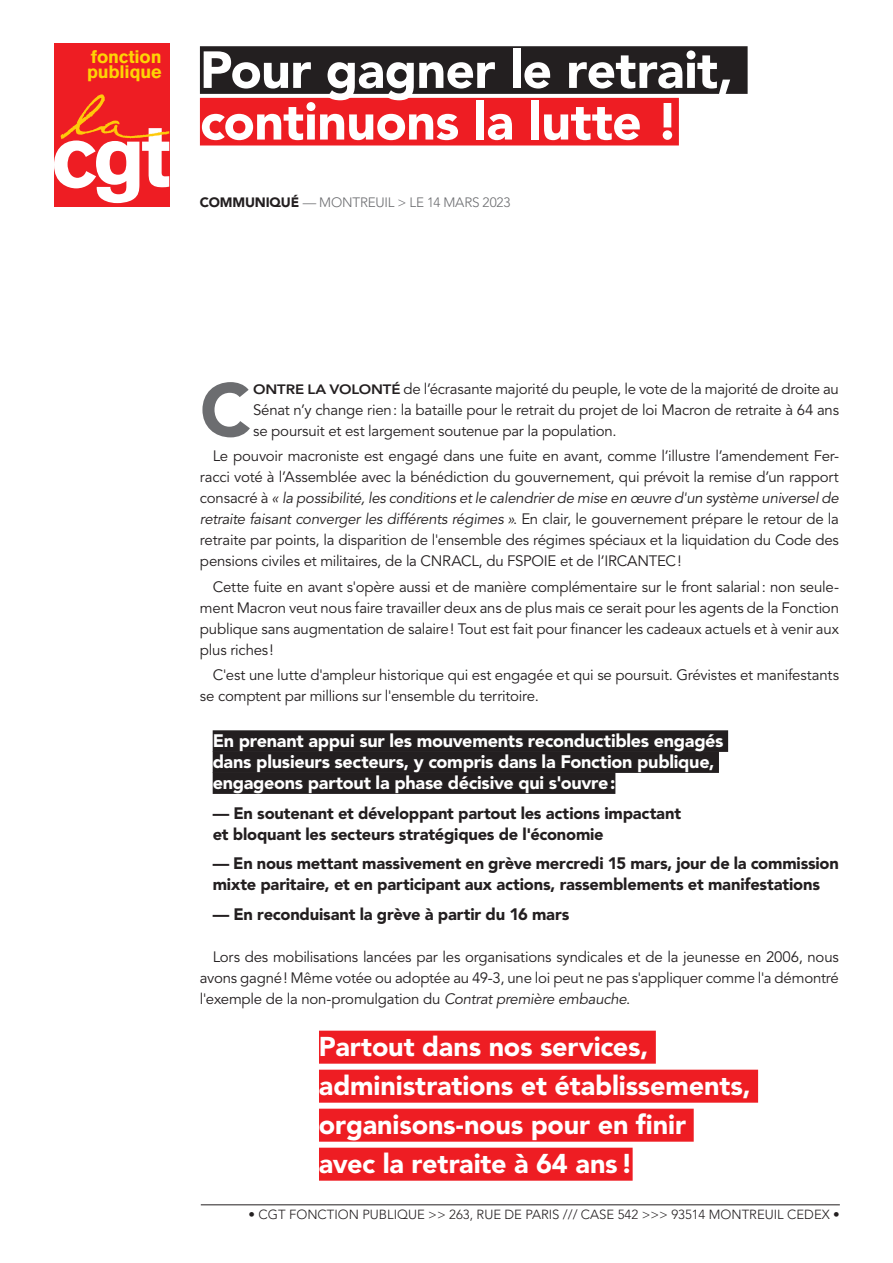
<style>
.page{position:relative;width:893px;height:1263px;background:#fff}
.page>*{position:absolute;margin:0;border:0;box-sizing:border-box;transform-origin:0 0}
.t1{font:900 74.25px "Avenir LT Std";color:#6c6d70}
.t2{font:900 51.6px/51.6px "Avenir LT Std";letter-spacing:-.01em;color:#fff}
.t3{font:900 27px/39px "Avenir LT Std";letter-spacing:-.005em;color:#fff}
.t4{font:900 18px/21px "Avenir LT Std";letter-spacing:-.015em;color:#fff}
.t5{font:700 18px/15px "Akzidenz Grotesk BQ";letter-spacing:-.01em;color:#fed304}
.t6{font:900 16.5px/21px "Avenir LT Std";letter-spacing:-.01em;color:#231f20}
.t7{font:15px/21px "Avenir LT Std";letter-spacing:-.015em;color:#231f20;text-align:justify}
.t8{font:300 13.5px "Avenir LT Std";letter-spacing:-.01em;color:#6c6d70}
.t9{font:300 13.2px "Avenir LT Std";color:#231f20}
.s1{font-weight:900;color:#231f20}
.s2{font-weight:800;font-size:13.5px}
.s3{font-style:italic}
</style>
<div class="page">
<div style="left:200px;top:46px;width:548px;height:48px;background:#231f20"></div>
<div style="left:200px;top:98px;width:479px;height:47px;background:#ee1d23"></div>
<div style="left:213px;top:730px;width:515px;height:22px;background:#231f20"></div>
<div style="left:213px;top:751px;width:506px;height:22px;background:#231f20"></div>
<div style="left:213px;top:772px;width:402px;height:22px;background:#231f20"></div>
<div style="left:319px;top:1031px;width:337px;height:33px;background:#ee1d23"></div>
<div style="left:319px;top:1070px;width:439px;height:33px;background:#ee1d23"></div>
<div style="left:319px;top:1109px;width:375px;height:33px;background:#ee1d23"></div>
<div style="left:319px;top:1148px;width:314px;height:33px;background:#ee1d23"></div>
<div style="left:54px;top:43px;width:115px;height:163px;background:#ee1d23"></div>
<svg style="left:54px;top:94px;width:115px;height:109px"></svg>
<hr style="left:201px;top:1204px;width:639px;height:1px;background:#231f20">
<p class="t5" style="left:87px;top:49px;width:76px">fonction publique</p>
<h2 class="t2" style="left:200px;top:44px;width:535px">Pour gagner le retrait, continuons la lutte !</h2>
<p class="t8" style="left:200px;top:194px;width:312px"><span class="s1">COMMUNIQUÉ</span> — MONTREUIL &gt; LE 14 MARS 2023</p>
<h1 class="t1" style="left:200px;top:365px;width:52px">C</h1>
<p class="t7" style="left:253px;top:379px;width:587px"><span class="s2">ONTRE LA VOLONTÉ</span> de l’écrasante majorité du peuple, le vote de la majorité de droite au Sénat n’y change rien: la bataille pour le retrait du projet de loi Macron de retraite à 64 ans se poursuit et est largement soutenue par la population.</p>
<p class="t7" style="left:200px;top:446px;width:641px;text-indent:13px">Le pouvoir macroniste est engagé dans une fuite en avant, comme l’illustre l’amendement Fer&shy;racci voté à l’Assemblée avec la bénédiction du gouvernement, qui prévoit la remise d’un rapport consacré à <span class="s3">« la possibilité, les conditions et le calendrier de mise en œuvre d'un système universel de retraite faisant converger les différents régimes »</span>. En clair, le gouvernement prépare le retour de la retraite par points, la disparition de l'ensemble des régimes spéciaux et la liquidation du Code des pensions civiles et militaires, de la CNRACL, du FSPOIE et de l’IRCANTEC!</p>
<p class="t7" style="left:200px;top:576px;width:641px;text-indent:13px">Cette fuite en avant s'opère aussi et de manière complémentaire sur le front salarial: non seule&shy;ment Macron veut nous faire travailler deux ans de plus mais ce serait pour les agents de la Fonction publique sans augmentation de salaire! Tout est fait pour financer les cadeaux actuels et à venir aux plus riches!</p>
<p class="t7" style="left:200px;top:665px;width:641px;text-indent:13px">C'est une lutte d'ampleur historique qui est engagée et qui se poursuit. Grévistes et manifestants se comptent par millions sur l'ensemble du territoire.</p>
<p class="t4" style="left:213px;top:730px;width:512px">En prenant appui sur les mouvements reconductibles engagés dans plusieurs secteurs, y compris dans la Fonction publique, engageons partout la phase décisive qui s'ouvre:</p>
<p class="t6" style="left:213px;top:802px;width:470px">— En soutenant et développant partout les actions impactant et bloquant les secteurs stratégiques de l'économie</p>
<p class="t6" style="left:213px;top:853px;width:628px">— En nous mettant massivement en grève mercredi 15 mars, jour de la commission mixte paritaire, et en participant aux actions, rassemblements et manifestations</p>
<p class="t6" style="left:213px;top:903px;width:358px">— En reconduisant la grève à partir du 16 mars</p>
<p class="t7" style="left:200px;top:946px;width:640px;text-indent:13px">Lors des mobilisations lancées par les organisations syndicales et de la jeunesse en 2006, nous avons gagné! Même votée ou adoptée au 49-3, une loi peut ne pas s'appliquer comme l'a démontré l'exemple de la non-promulgation du <span class="s3">Contrat première embauche</span>.</p>
<h3 class="t3" style="left:319px;top:1027px;width:433px">Partout dans nos services, administrations et établissements, organisons-nous pour en finir<br>avec la retraite à 64 ans!</h3>
<p class="t9" style="left:249px;top:1207px;width:593px">• CGT FONCTION PUBLIQUE &gt;&gt; 263, RUE DE PARIS /// CASE 542 &gt;&gt;&gt; 93514 MONTREUIL CEDEX •</p>
</div>
